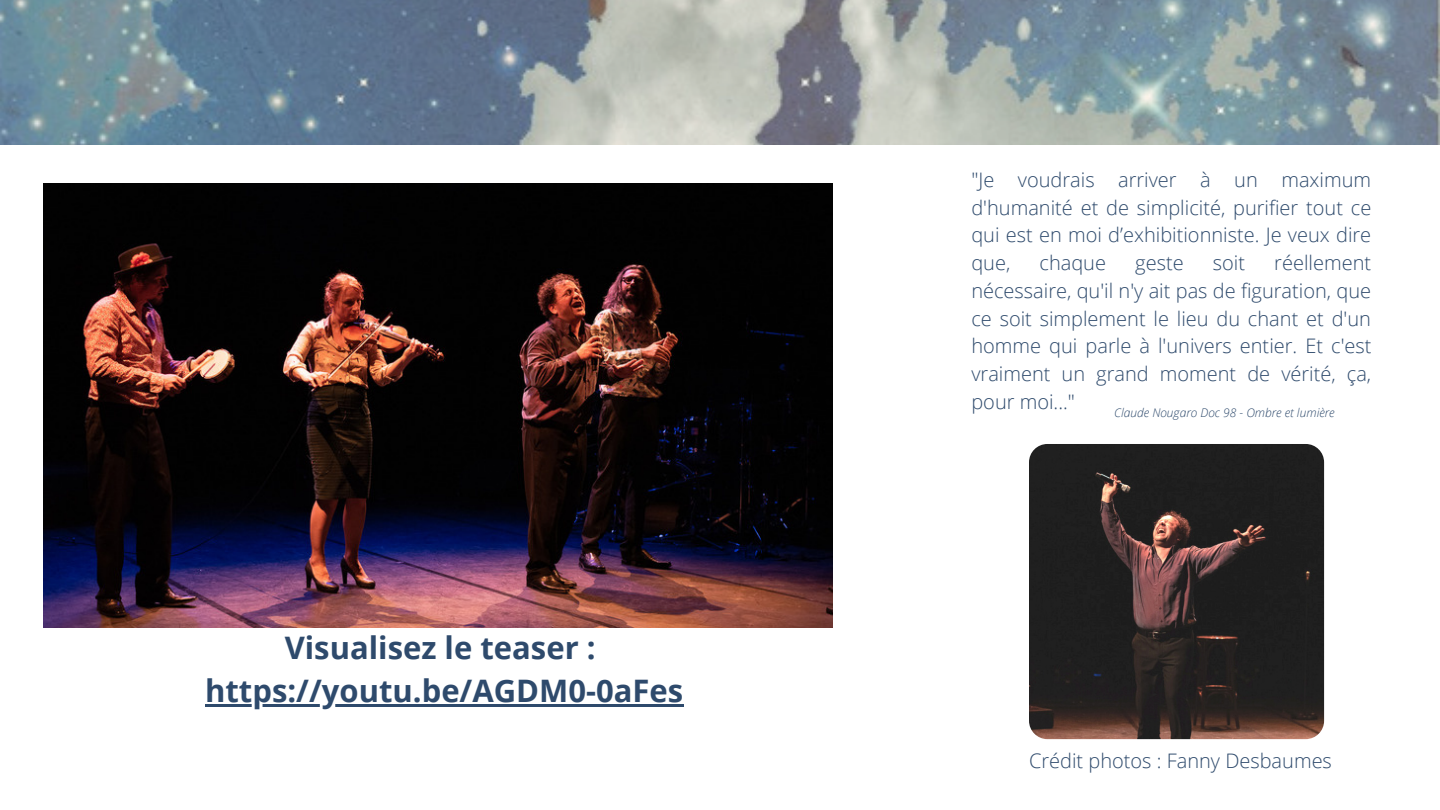
<style>
.page{position:relative;width:1440px;height:810px;background:#fff}
.page>*{position:absolute;margin:0;border:0;box-sizing:border-box;transform-origin:0 0}
.t1{font:700 31px/42.8px "Open Sans";color:#2e4a6c;text-align:center}
.t2{font:300 20px/27.8px "Open Sans";color:#2e4a6c;text-align:justify}
.t3{font:italic 300 12px "Open Sans";color:#2e4a6c}
</style>
<div class="page">
<img style="left:0;top:0;width:1440px;height:144px">
<img style="left:1029px;top:444px;width:295px;height:295px;border-radius:18px">
<img style="left:44px;top:183px;width:789px;height:444px">
<hr style="left:205px;top:704px;width:478px;height:3px;background:#2e4a6c">
<h1 class="t1" style="left:205px;top:626px;width:480px">Visualisez le teaser : https://youtu.be/AGDM0-0aFes</h1>
<p class="t2" style="left:971px;top:165px;width:402px">"Je voudrais arriver à un maximum d'humanité et de simplicité, purifier tout ce qui est en moi d’exhibitionniste. Je veux dire que,</p>
<p class="t2" style="left:971px;top:248px;width:402px;text-indent:303px">réellement nécessaire, qu'il n'y ait pas de figuration, que ce soit simplement le lieu du chant et d'un homme qui parle à l'univers entier. Et c'est vraiment un grand moment de vérité, ça, pour moi..."</p>
<p class="t2" style="left:1040px;top:248px;width:68px">chaque</p>
<p class="t2" style="left:1135px;top:248px;width:50px">geste</p>
<p class="t2" style="left:1213px;top:248px;width:34px">soit</p>
<p class="t3" style="left:1114px;top:404px;width:222px">Claude Nougaro Doc 98 - Ombre et lumière</p>
<p class="t2" style="left:1029px;top:746px;width:304px">Crédit photos : Fanny Desbaumes</p>
</div>
